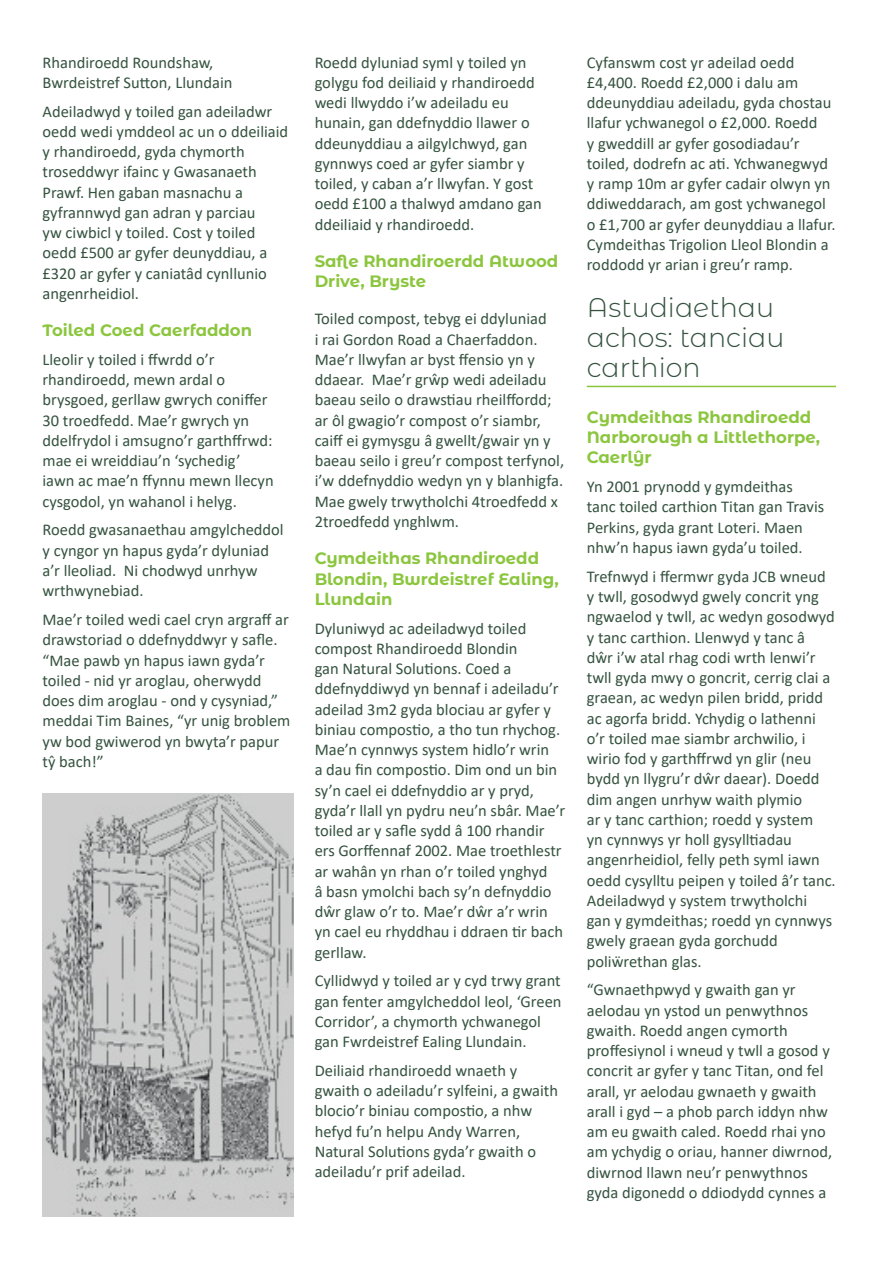
<style>
.page{position:relative;width:893px;height:1263px;background:#fff}
.page>*{position:absolute;margin:0;border:0;box-sizing:border-box;transform-origin:0 0}
.Sub_head_with_rule{font:300 27px/30px "Montserrat Alternates";color:#35533f}
.paragraph{font:16.5px/20.2px "Calibri";color:#35533f}
.Text_head{font:16.5px/20.2px "Calibri";color:#35533f}
.Text_head-2{font:700 16.5px/20.2px "Montserrat Alternates";color:#8bc63e}
</style>
<div class="page">
<hr style="left:587px;top:386px;width:249px;height:1px;background:#8bc63e">
<img style="left:43px;top:793px;width:250px;height:423px">
<p class="paragraph" style="left:43px;top:52px;width:191px">Rhandiroedd Roundshaw,<br>Bwrdeistref Sutton, Llundain</p>
<p class="paragraph" style="left:43px;top:101px;width:247px">Adeiladwyd y toiled gan adeiladwr oedd wedi ymddeol ac un o ddeiliaid y rhandiroedd, gyda chymorth troseddwyr ifainc y Gwasanaeth<br>Prawf. Hen gaban masnachu a gyfrannwyd gan adran y parciau<br>yw ciwbicl y toiled. Cost y toiled oedd £500 ar gyfer deunyddiau, a £320 ar gyfer y caniatâd cynllunio angenrheidiol.</p>
<p class="Text_head-2" style="left:43px;top:319px;width:211px">Toiled Coed Caerfaddon</p>
<p class="paragraph" style="left:43px;top:349px;width:233px">Lleolir y toiled i ffwrdd o’r rhandiroedd, mewn ardal o brysgoed, gerllaw gwrych coniffer<br>30 troedfedd. Mae’r gwrych yn ddelfrydol i amsugno’r garthffrwd: mae ei wreiddiau’n ‘sychedig’ iawn ac mae’n ffynnu mewn llecyn cysgodol, yn wahanol i helyg.</p>
<p class="paragraph" style="left:43px;top:519px;width:243px">Roedd gwasanaethau amgylcheddol y cyngor yn hapus gyda’r dyluniad a’r lleoliad. Ni chodwyd unrhyw wrthwynebiad.</p>
<p class="paragraph" style="left:43px;top:609px;width:249px">Mae’r toiled wedi cael cryn argraff ar drawstoriad o ddefnyddwyr y safle. “Mae pawb yn hapus iawn gyda’r toiled - nid yr aroglau, oherwydd does dim aroglau - ond y cysyniad,” meddai Tim Baines, “yr unig broblem yw bod gwiwerod yn bwyta’r papur tŷ bach!”</p>
<p class="Text_head" style="left:315px;top:52px;width:229px">Roedd dyluniad syml y toiled yn golygu fod deiliaid y rhandiroedd wedi llwyddo i’w adeiladu eu hunain, gan ddefnyddio llawer o ddeunyddiau a ailgylchwyd, gan gynnwys coed ar gyfer siambr y toiled, y caban a’r llwyfan. Y gost oedd £100 a thalwyd amdano gan ddeiliaid y rhandiroedd.</p>
<p class="Text_head-2" style="left:315px;top:250px;width:245px">Safle Rhandiroerdd Atwood<br>Drive, Bryste</p>
<p class="Text_head" style="left:315px;top:308px;width:251px">Toiled compost, tebyg ei ddyluniad<br>i rai Gordon Road a Chaerfaddon.<br>Mae’r llwyfan ar byst ffensio yn y ddaear. Mae’r grŵp wedi adeiladu baeau seilo o drawstiau rheilffordd; ar ôl gwagio’r compost o’r siambr, caiff ei gymysgu â gwellt/gwair yn y baeau seilo i greu’r compost terfynol, i’w ddefnyddio wedyn yn y blanhigfa.<br>Mae gwely trwytholchi 4troedfedd x 2troedfedd ynghlwm.</p>
<p class="Text_head-2" style="left:315px;top:547px;width:246px">Cymdeithas Rhandiroedd<br>Blondin, Bwrdeistref Ealing,<br>Llundain</p>
<p class="paragraph" style="left:315px;top:617px;width:252px">Dyluniwyd ac adeiladwyd toiled compost Rhandiroedd Blondin<br>gan Natural Solutions. Coed a ddefnyddiwyd yn bennaf i adeiladu’r adeilad 3m2 gyda blociau ar gyfer y biniau compostio, a tho tun rhychog.<br>Mae’n cynnwys system hidlo’r wrin<br>a dau fin compostio. Dim ond un bin sy’n cael ei ddefnyddio ar y pryd, gyda’r llall yn pydru neu’n sbâr. Mae’r toiled ar y safle sydd â 100 rhandir ers Gorffennaf 2002. Mae troethlestr ar wahân yn rhan o’r toiled ynghyd<br>â basn ymolchi bach sy’n defnyddio dŵr glaw o’r to. Mae’r dŵr a’r wrin yn cael eu rhyddhau i ddraen tir bach gerllaw.</p>
<p class="paragraph" style="left:315px;top:970px;width:248px">Cyllidwyd y toiled ar y cyd trwy grant gan fenter amgylcheddol leol, ‘Green Corridor’, a chymorth ychwanegol gan Fwrdeistref Ealing Llundain.</p>
<p class="paragraph" style="left:315px;top:1060px;width:245px">Deiliaid rhandiroedd wnaeth y gwaith o adeiladu’r sylfeini, a gwaith blocio’r biniau compostio, a nhw hefyd fu’n helpu Andy Warren,<br>Natural Solutions gyda’r gwaith o adeiladu’r prif adeilad.</p>
<p class="paragraph" style="left:587px;top:52px;width:250px">Cyfanswm cost yr adeilad oedd £4,400. Roedd £2,000 i dalu am ddeunyddiau adeiladu, gyda chostau llafur ychwanegol o £2,000. Roedd<br>y gweddill ar gyfer gosodiadau’r toiled, dodrefn ac ati. Ychwanegwyd y ramp 10m ar gyfer cadair olwyn yn ddiweddarach, am gost ychwanegol o £1,700 ar gyfer deunyddiau a llafur.<br>Cymdeithas Trigolion Lleol Blondin a roddodd yr arian i greu’r ramp.</p>
<p class="Sub_head_with_rule" style="left:587px;top:292px;width:199px">Astudiaethau achos: tanciau carthion</p>
<p class="Text_head-2" style="left:587px;top:406px;width:235px">Cymdeithas Rhandiroedd<br>Narborough a Littlethorpe,<br>Caerlŷr</p>
<p class="paragraph" style="left:587px;top:476px;width:239px">Yn 2001 prynodd y gymdeithas tanc toiled carthion Titan gan Travis<br>Perkins, gyda grant Loteri. Maen nhw’n hapus iawn gyda’u toiled.</p>
<p class="paragraph" style="left:587px;top:566px;width:250px">Trefnwyd i ffermwr gyda JCB wneud y twll, gosodwyd gwely concrit yng ngwaelod y twll, ac wedyn gosodwyd y tanc carthion. Llenwyd y tanc â<br>dŵr i’w atal rhag codi wrth lenwi’r twll gyda mwy o goncrit, cerrig clai a graean, ac wedyn pilen bridd, pridd ac agorfa bridd. Ychydig o lathenni o’r toiled mae siambr archwilio, i wirio fod y garthffrwd yn glir (neu bydd yn llygru’r dŵr daear). Doedd dim angen unrhyw waith plymio<br>ar y tanc carthion; roedd y system<br>yn cynnwys yr holl gysylltiadau angenrheidiol, felly peth syml iawn oedd cysylltu peipen y toiled â’r tanc.<br>Adeiladwyd y system trwytholchi<br>gan y gymdeithas; roedd yn cynnwys gwely graean gyda gorchudd poliẅrethan glas.</p>
<p class="paragraph" style="left:587px;top:979px;width:247px">“Gwnaethpwyd y gwaith gan yr aelodau yn ystod un penwythnos gwaith. Roedd angen cymorth proffesiynol i wneud y twll a gosod y concrit ar gyfer y tanc Titan, ond fel arall, yr aelodau gwnaeth y gwaith arall i gyd – a phob parch iddyn nhw am eu gwaith caled. Roedd rhai yno am ychydig o oriau, hanner diwrnod, diwrnod llawn neu’r penwythnos gyda digonedd o ddiodydd cynnes a</p>
</div>
